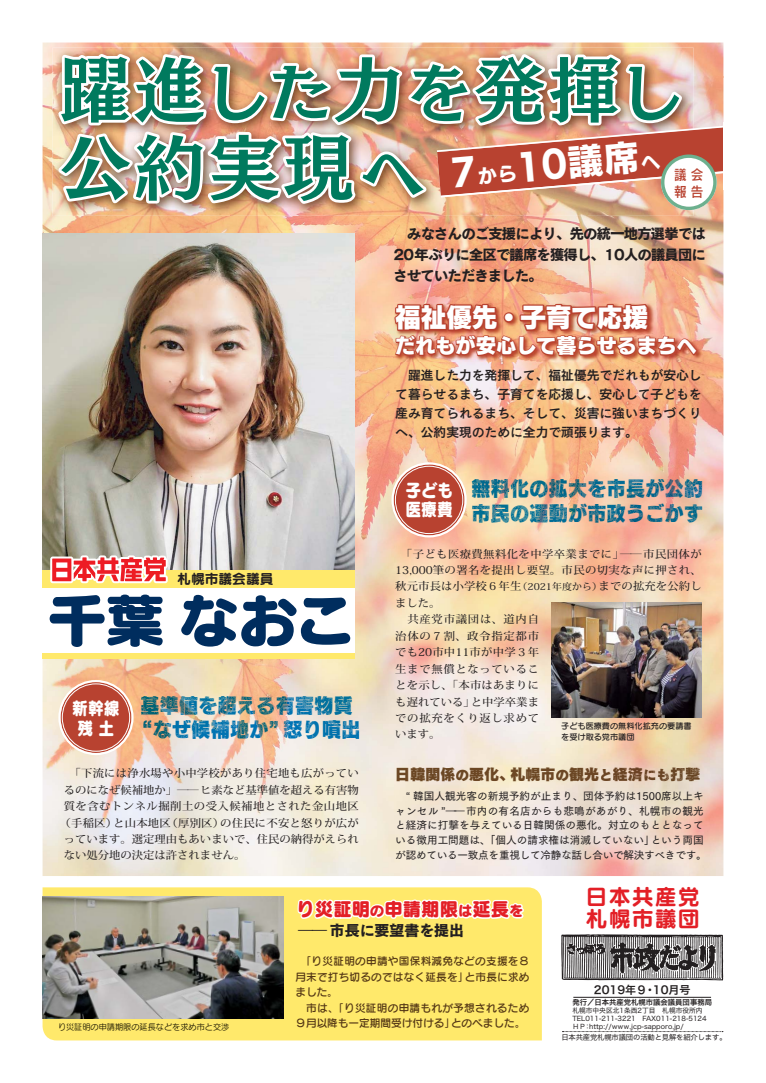
<style>
.page{position:relative;width:766px;height:1083px;background:#fff}
.page>*{position:absolute;margin:0;border:0;box-sizing:border-box;transform-origin:0 0}
.t1{font:70.9px/78px "Mode Min A Large Std B 90 pv RKSJ H";letter-spacing:.05em;color:#007a5e}
.t2{font:58.1px "Seurat Pro EB 90 pv RKSJ H";color:#002d5e;scale:1.05 1}
.t3{font:35.4px "UD Kakugo Small Pr 6 E 90 pv RKSJ H";color:#fff}
.t4{font:25.5px "New Rodin Pro EB 90 pv RKSJ H";color:#fff}
.t5{font:22px/22.7px "Seurat Pro B 90 pv RKSJ H";letter-spacing:.05em;color:#e31f26}
.t6{font:19.8px/24.1px "New Rodin Pro EB 90 pv RKSJ H";letter-spacing:.025em;color:#006788;scale:.95 1}
.t7{font:19.8px/24.1px "New Rodin Pro EB 90 pv RKSJ H";letter-spacing:.025em;color:#0073ae;text-align:center;scale:.95 1}
.t8{font:19.8px "New Rodin Pro EB 90 pv RKSJ H";letter-spacing:.01em;color:#fff}
.t9{font:18.4px "Seurat Pro EB 90 pv RKSJ H";color:#e31f26}
.t10{font:17.7px/19.8px "Seurat Pro EB 90 pv RKSJ H";color:#fff;scale:.89 1}
.t11{font:14.9px "New Cezanne Pro EB 90 pv RKSJ H";letter-spacing:.01em;color:#6c4724}
.t12{font:14.9px "New Cezanne Pro B 90 pv RKSJ H";color:#231f20}
.t13{font:14.2px/21.3px "New Cezanne Pro B 90 pv RKSJ H";letter-spacing:-.05em;color:#231f20;text-align:justify}
.t14{font:14px/16.6px "Rodin Pro DB 90 pv RKSJ H";color:#b84230;scale:.9 1}
.t15{font:13.7px "Seurat Pro B 90 pv RKSJ H";color:#231f20}
.t16{font:12.8px/19.1px "New Cezanne Pro DB 90 pv RKSJ H";color:#231f20;text-align:justify}
.t17{font:11px "Hira Kaku Std W6 90 pv RKSJ H";color:#231f20}
.t18{font:10.8px/16.4px "Koz Min Pro Medium 90 pv RKSJ H";letter-spacing:.02em;color:#231f20;scale:1.05 1}
.t19{font:10.8px "Koz Min Pro Medium 90 pv RKSJ H";color:#231f20;scale:1.05 1}
.t20{font:10.8px "Koz Min Pro Medium 90 pv RKSJ H";letter-spacing:.04em;color:#231f20;scale:1.05 1}
.t21{font:10.6px/14.9px "Tsuku Go Pro D 90 pv RKSJ H";color:#231f20}
.t22{font:10.6px/15.6px "Seurat Pro DB 90 pv RKSJ H";letter-spacing:.02em;color:#543715}
.t23{font:8.1px/11px "Seurat Pro DB 90 pv RKSJ H";color:#231f20}
.t24{font:8.1px "Seurat Pro M 90 pv RKSJ H";color:#1a1500}
.t25{font:7.3px "Hira Kaku Std W4 90 pv RKSJ H";letter-spacing:-.025em;color:#231f20}
.t26{font:7.3px "Hira Kaku Std W6 90 pv RKSJ H";color:#231f20}
.t27{font:6.7px/8px "Hira Kaku Std W4 90 pv RKSJ H";color:#231f20}
.s1{font-size:63.8px}
.s2{font-size:19.8px}
.s3{color:#006375}
.s4{color:#006275}
.s5{color:#005e77}
.s6{color:#0072a0}
.s7{color:#00729b}
.s8{color:#00647f}
.s9{color:#00637a}
.s10{color:#006276}
.s11{color:#0071aa}
.s12{color:#00709e}
.s13{color:#00709a}
.s14{color:#006279}
.s15{color:#0072ac}
.s16{color:#0073ab}
.s17{color:#00648c}
.s18{color:#0070a6}
.s19{color:#006e8d}
.s20{color:#00688a}
.s21{color:#005a78}
.s22{color:#006c8a}
.s23{color:#006280}
.s24{color:#006689}
.s25{color:#00698e}
.s26{color:#006c9c}
.s27{color:#006a9a}
.s28{color:#006286}
.s29{color:#007198}
.s30{color:#007093}
.s31{color:#007195}
.s32{color:#006f93}
.s33{color:#005c82}
.s34{color:#006c94}
.s35{color:#00688e}
.s36{color:#006d96}
.s37{color:#00668c}
.s38{color:#00668d}
.s39{color:#00658b}
.s40{color:#006889}
.s41{font-size:9.4px}
.s42{color:#6b4724}
.s43{font-size:13.5px;color:#6b4724}
.s44{color:#6c4824}
.s45{color:#6b4524}
.s46{font-size:13.5px;color:#6b4524}
.s47{color:#6b4424}
.s48{color:#6b4124}
.s49{font-size:13.5px;color:#6a4224}
.s50{font-size:13.5px;color:#694224}
.s51{color:#684524}
.s52{font-size:14.2px}
.s53{font-family:"New Cezanne Pro M 90 pv RKSJ H"}
</style>
<div class="page">
<div style="left:43px;top:887px;width:498px;height:153px;background:#ffe96b"></div>
<img style="left:43px;top:43px;width:680px;height:34px">
<img style="left:43px;top:77px;width:35px;height:799px">
<img style="left:687px;top:358px;width:36px;height:518px">
<img style="left:78px;top:358px;width:322px;height:518px">
<img style="left:400px;top:362px;width:287px;height:514px">
<img style="left:43px;top:233px;width:311px;height:337px">
<div style="left:43px;top:587px;width:311px;height:71px;background:#fff"></div>
<div style="left:43px;top:570px;width:311px;height:17px;background:#ffe96b"></div>
<div style="left:43px;top:653px;width:311px;height:5px;background:#ffe96b"></div>
<svg style="left:50px;top:555px;width:118px;height:28px"></svg>
<svg style="left:561px;top:934px;width:162px;height:46px;background:#7f7c7d"></svg>
<svg style="left:562px;top:1031px;width:160px;height:1px"></svg>
<hr style="left:573px;top:997px;width:137px;height:1px;background:#231f20">
<img style="left:551px;top:602px;width:150px;height:116px">
<img style="left:43px;top:897px;width:240px;height:121px">
<img style="left:394px;top:358px;width:308px;height:4px">
<svg style="left:296px;top:887px;width:229px;height:67px"></svg>
<div style="left:393px;top:464px;width:71px;height:71px;background:#b84230;border-radius:50%"></div>
<div style="left:391px;top:462px;width:75px;height:75px;border:2px solid #fff;border-radius:50%"></div>
<div style="left:395px;top:466px;width:68px;height:68px;border:1px solid #fff;border-radius:50%"></div>
<div style="left:60px;top:682px;width:71px;height:71px;background:#b84230;border-radius:50%"></div>
<div style="left:58px;top:680px;width:75px;height:75px;border:2px solid #fff;border-radius:50%"></div>
<div style="left:62px;top:683px;width:68px;height:68px;border:1px solid #fff;border-radius:50%"></div>
<img style="left:472px;top:479px;width:230px;height:19px">
<img style="left:472px;top:503px;width:230px;height:19px">
<img style="left:397px;top:767px;width:57px;height:14px">
<svg style="left:456px;top:770px;width:12px;height:11px"></svg>
<img style="left:469px;top:767px;width:85px;height:14px">
<svg style="left:556px;top:770px;width:12px;height:11px"></svg>
<img style="left:569px;top:767px;width:29px;height:14px">
<svg style="left:601px;top:769px;width:9px;height:12px"></svg>
<img style="left:613px;top:767px;width:29px;height:14px">
<img style="left:644px;top:769px;width:25px;height:12px">
<img style="left:670px;top:767px;width:29px;height:14px">
<img style="left:141px;top:696px;width:211px;height:19px">
<img style="left:143px;top:720px;width:216px;height:19px">
<div style="left:59px;top:1023px;width:170px;height:7px;background:#ffe96b"></div>
<img style="left:52px;top:48px;width:672px;height:310px">
<div style="left:674px;top:168px;width:28px;height:13px;background:#fff"></div>
<div style="left:674px;top:185px;width:28px;height:13px;background:#fff"></div>
<h1 class="t1" style="left:60px;top:60px;width:625px">躍進<span class="s1">した</span>力<span class="s1">を</span>発揮<span class="s1">し</span>公約実現<span class="s1">へ</span></h1>
<h3 class="t3" style="left:450px;top:160px;width:211px;rotate:-5deg">7<span class="s2">から</span>10議席<span class="s2">へ</span></h3>
<p class="t14" style="left:674px;top:168px;width:34px">議 会報告</p>
<h3 class="t13" style="left:393px;top:224px;width:313px">　みなさんのご支援により、先の統一地方選挙では20年ぶりに全区で議席を獲得し、10人の議員団にさせていただきました。</h3>
<h3 class="t4" style="left:395px;top:308px;width:254px">福祉優先・子育て応援</h3>
<h3 class="t8" style="left:395px;top:338px;width:303px">だれもが安心して暮らせるまちへ</h3>
<p class="t16" style="left:395px;top:367px;width:308px">　躍進した力を発揮して、福祉優先でだれもが安心して暮らせるまち、子育てを応援し、安心して子どもを産み育てられるまち、そして、災害に強いまちづくりへ、公約実現のために全力で頑張ります。</p>
<p class="t15" style="left:177px;top:574px;width:98px">札幌市議会議員</p>
<h2 class="t2" style="left:47px;top:599px;width:296px">千葉 なおこ</h2>
<h3 class="t10" style="left:72px;top:701px;width:55px;text-align:center">新幹線残 土</h3>
<h3 class="t7" style="left:133px;top:696px;width:240px"><span class="s3">基</span><span class="s4">準</span><span class="s5">値</span><span class="s6">を</span><span class="s7">超</span><span class="s8">え</span><span class="s9">る</span><span class="s10">有</span><span class="s11">害</span><span class="s12">物</span><span class="s13">質</span><span class="s14">“</span><span class="s4">な</span><span class="s15">ぜ</span><span class="s16">候</span>補地<span class="s9">か</span><span class="s10">”</span><span class="s17">怒</span>り<span class="s15">噴</span><span class="s18">出</span></h3>
<p class="t18" style="left:69px;top:766px;width:277px">「下流には浄水場や小中学校があり住宅地も広がってい</p>
<p class="t19" style="left:64px;top:785px;width:282px">るのになぜ候補地か」――ヒ素など基準値を超える有害物</p>
<p class="t20" style="left:64px;top:802px;width:282px">質を含むトンネル掘削土の受入候補地とされた金山地区</p>
<p class="t18" style="left:60px;top:816px;width:286px">（手稲区）と山本地区（厚別区）の住民に不安と怒りが広が</p>
<p class="t19" style="left:64px;top:835px;width:282px">っています。選定理由もあいまいで、住民の納得がえられ</p>
<p class="t19" style="left:64px;top:851px;width:174px">ない処分地の決定は許されません。</p>
<h3 class="t10" style="left:405px;top:482px;width:55px">子ども医療費</h3>
<h3 class="t6" style="left:471px;top:480px;width:245px"><span class="s19">無</span><span class="s20">料</span><span class="s21">化</span><span class="s22">の</span><span class="s23">拡</span>大<span class="s24">を</span><span class="s25">市</span><span class="s26">長</span><span class="s27">が</span><span class="s28">公</span>約<span class="s29">市</span><span class="s30">民</span><span class="s31">の</span><span class="s32">運</span><span class="s33">動</span><span class="s34">が</span><span class="s35">市</span><span class="s36">政</span><span class="s37">う</span><span class="s38">ご</span><span class="s39">か</span><span class="s40">す</span></h3>
<p class="t18" style="left:395px;top:547px;width:293px;text-indent:6px">「子ども医療費無料化を中学卒業までに」――市民団体が<br>13,000筆の署名を提出し要望。市民の切実な声に押され、秋元市長は小学校６年生<span class="s41">（2021年度から）</span>までの拡充を公約しました。<br>　共産党市議団は、道内自<br>治体の７割、政令指定都市<br>でも20市中11市が中学３年<br>生まで無償となっているこ<br>とを示し、「本市はあまりに<br>も遅れている」と中学卒業ま<br>での拡充をくり返し求めて<br>います。</p>
<p class="t23" style="left:561px;top:722px;width:132px">子ども医療費の無料化拡充の要請書を受け取る党市議団</p>
<h3 class="t11" style="left:395px;top:769px;width:306px">日<span class="s42">韓関係</span><span class="s43">の</span>悪化、<span class="s44">札幌</span>市<span class="s43">の</span><span class="s42">観</span><span class="s45">光</span><span class="s46">と</span><span class="s47">経</span><span class="s48">済</span><span class="s49">に</span><span class="s50">も</span><span class="s51">打撃</span></h3>
<p class="t21" style="left:395px;top:790px;width:313px">　“ 韓国人観光客の新規予約が止まり、団体予約は1500席以上キャンセル ”――市内の有名店からも悲鳴があがり、札幌市の観光と経済に打撃を与えている日韓関係の悪化。対立のもととなっている徴用工問題は、「個人の請求権は消滅していない」という両国が認めている一致点を重視して冷静な話し合いで解決すべきです。</p>
<p class="t24" style="left:58px;top:1024px;width:173px">り災証明の申請期限の延長などを求め市と交渉</p>
<h3 class="t9" style="left:296px;top:902px;width:228px">り災証明<span class="s52">の</span>申請期限<span class="s52">は</span>延長<span class="s52">を</span></h3>
<h3 class="t12" style="left:298px;top:925px;width:167px"><span class="s53">――</span> 市長に要望書を提出</h3>
<p class="t22" style="left:295px;top:955px;width:235px;text-indent:5px">「り災証明の申請や国保料減免などの支援を８月末で打ち切るのではなく延長を」と市長に求めました。<br>　市は、「り災証明の申請もれが予想されるため<br>９月以降も一定期間受け付ける」とのべました。</p>
<h3 class="t5" style="left:585px;top:888px;width:116px">日本共産党札幌市議団</h3>
<p class="t17" style="left:593px;top:986px;width:98px">2019年９・10月号</p>
<p class="t26" style="left:572px;top:1000px;width:141px">発行／日本共産党札幌市議会議員団事務局</p>
<p class="t25" style="left:561px;top:1034px;width:167px">日本共産党札幌市議団の活動と見解を紹介します。</p>
<p class="t27" style="left:572px;top:1007px;width:136px">札幌市中央区北1条西2丁目　札幌市役所内<br>TEL011-211-3221　FAX011-218-5124<br>ＨＰ：http://www.jcp-sapporo.jp/</p>
</div>
